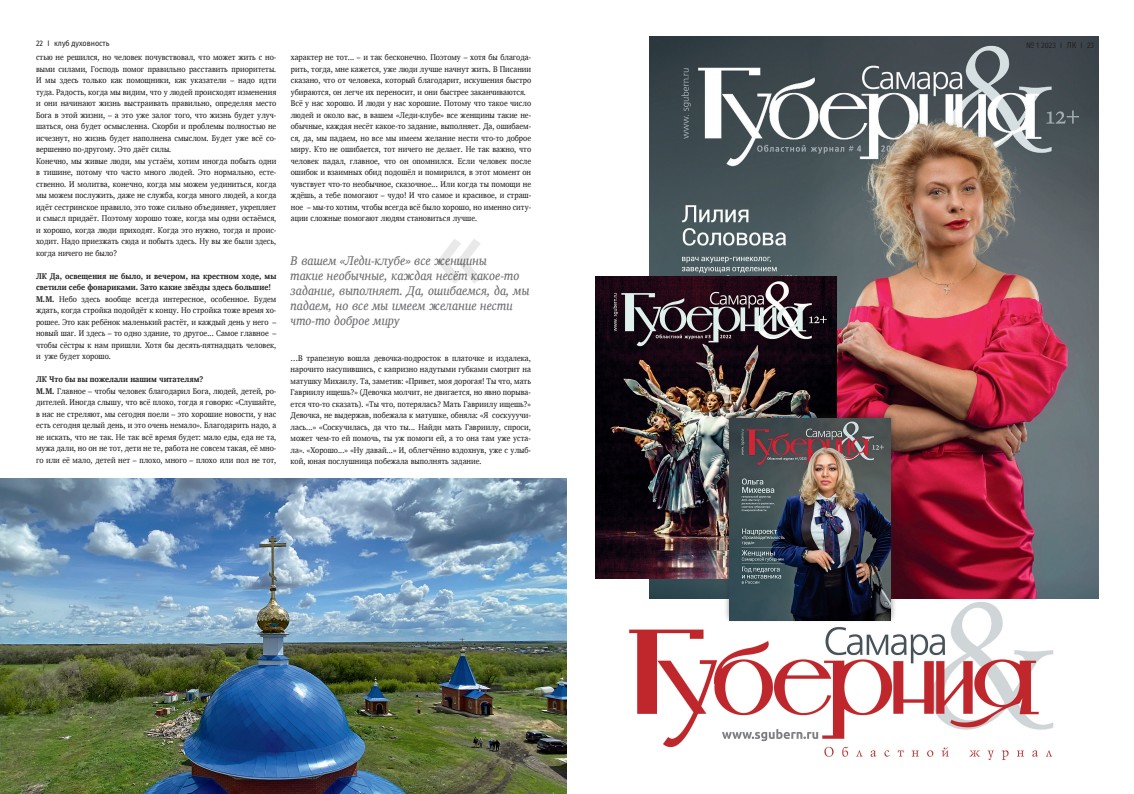
<style>
.page{position:relative;width:1134px;height:794px;background:#fff}
.page>*{position:absolute;margin:0;border:0;box-sizing:border-box;transform-origin:0 0}
.t1{font:italic 13px/15px "Charis SIL";letter-spacing:.01em;color:#6c6d70;scale:.9 1}
.t2{font:8.5px/11.5px "Charis SIL";color:#231f20;scale:.9 1}
.t3{font:8px "Fira Sans";color:#231f20;scale:.9 1}
.s1{font-weight:700}
.s2{font-size:8.5px}
</style>
<div class="page">
<img style="left:607px;top:276px;width:477px;height:472px">
<img style="left:761px;top:743px;width:323px;height:17px">
<img style="left:649px;top:36px;width:450px;height:562px">
<img style="left:595px;top:277px;width:242px;height:301px">
<div style="left:724px;top:410px;width:172px;height:213px;background:#231f20;opacity:.4"></div>
<img style="left:729px;top:418px;width:162px;height:203px">
<img style="left:0;top:478px;width:567px;height:316px">
<svg style="left:437px;top:239px;width:44px;height:45px"></svg>
<p class="t3" style="left:36px;top:38px;width:83px">22 I клуб духовность</p>
<p class="t2" style="left:36px;top:52px;width:269px">стью не решился, но человек почувствовал, что может жить с но&shy;выми силами, Господь помог правильно расставить приоритеты.<br>И мы здесь только как помощники, как указатели – надо идти туда. Радость, когда мы видим, что у людей происходят изменения и они начинают жизнь выстраивать правильно, определяя место Бога в этой жизни, – а это уже залог того, что жизнь будет улуч&shy;шаться, она будет осмысленна. Скорби и проблемы полностью не исчезнут, но жизнь будет наполнена смыслом. Будет уже всё со&shy;вершенно по-другому. Это даёт силы.<br>Конечно, мы живые люди, мы устаём, хотим иногда побыть одни в тишине, потому что часто много людей. Это нормально, есте&shy;ственно. И молитва, конечно, когда мы можем уединиться, когда мы можем послужить, даже не служба, когда много людей, а когда идёт сестринское правило, это тоже сильно объединяет, укрепляет и смысл придаёт. Поэтому хорошо тоже, когда мы одни остаёмся, и хорошо, когда люди приходят. Когда это нужно, тогда и проис&shy;ходит. Надо приезжать сюда и побыть здесь. Ну вы же были здесь, когда ничего не было?</p>
<p class="t2" style="left:36px;top:270px;width:269px"><span class="s1">ЛК Да, освещения не было, и вечером, на крестном ходе, мы светили себе фонариками. Зато какие звёзды здесь большие!<br>М.М.</span> Небо здесь вообще всегда интересное, особенное. Будем ждать, когда стройка подойдёт к концу. Но стройка тоже время хо&shy;рошее. Это как ребёнок маленький растёт, и каждый день у него – новый шаг. И здесь – то одно здание, то другое... Самое главное – чтобы сёстры к нам пришли. Хотя бы десять-пятнадцать человек, и уже будет хорошо.</p>
<p class="t2" style="left:36px;top:374px;width:269px"><span class="s1">ЛК Что бы вы пожелали нашим читателям?<br>М.М.</span> Главное – чтобы человек благодарил Бога, людей, детей, ро&shy;дителей. Иногда слышу, что всё плохо, тогда я говорю: «Слушайте, в нас не стреляют, мы сегодня поели – это хорошие новости, у нас есть сегодня целый день, и это очень немало». Благодарить надо, а не искать, что не так. Не так всё время будет: мало еды, еда не та, мужа дали, но он не тот, дети не те, работа не совсем такая, её мно&shy;го или её мало, детей нет – плохо, много – плохо или пол не тот,</p>
<p class="t2" style="left:291px;top:52px;width:269px">характер не тот... – и так бесконечно. Поэтому – хотя бы благода&shy;рить, тогда, мне кажется, уже люди лучше начнут жить. В Писании сказано, что от человека, который благодарит, искушения быстро убираются, он легче их переносит, и они быстрее заканчиваются.<br>Всё у нас хорошо. И люди у нас хорошие. Потому что такое число людей и около вас, в вашем «Леди-клубе» все женщины такие не&shy;обычные, каждая несёт какое-то задание, выполняет. Да, ошибаем&shy;ся, да, мы падаем, но все мы имеем желание нести что-то доброе миру. Кто не ошибается, тот ничего не делает. Не так важно, что человек падал, главное, что он опомнился. Если человек после ошибок и взаимных обид подошёл и помирился, в этот момент он чувствует что-то необычное, сказочное... Или когда ты помощи не ждёшь, а тебе помогают – чудо! И что самое и красивое, и страш&shy;ное – мы-то хотим, чтобы всегда всё было хорошо, но именно ситу&shy;ации сложные помогают людям становиться лучше.</p>
<h1 class="t1" style="left:291px;top:253px;width:267px">В вашем «Леди-клубе» все женщины<br>такие необычные, каждая несёт какое-то задание, выполняет. Да, ошибаемся, да, мы падаем, но все мы имеем желание нести что-то доброе миру</h1>
<p class="t2" style="left:291px;top:352px;width:269px;text-align:justify">…В трапезную вошла девочка-подросток в платочке и издалека, нарочито насупившись, с капризно надутыми губками смотрит на матушку Михаилу. Та, заметив: «Привет, моя дорогая! Ты что, мать Гавриилу ищешь?» (Девочка молчит, не двигается, но явно порыва&shy;ется что-то сказать). «Ты что, потерялась? Мать Гавриилу ищешь?» Девочка, не выдержав, побежала к матушке, обняла: «Я соскууучи&shy;лась...» «Соскучилась, да что ты... Найди мать Гавриилу, спроси, может чем-то ей помочь, ты уж помоги ей, а то она там уже уста&shy;ла». «Хорошо...» «Ну давай...» И, облегчённо вздохнув, уже с улыб&shy;кой, юная послушница побежала выполнять задание.</p>
<p class="t3" style="left:1030px;top:38px;width:77px">№ 1 2023 I I <span class="s2">ЛКЛК</span>I I 2323</p>
<p class="t3" style="left:1026px;top:39px;width:35px">№ 1 2023</p>
</div>
